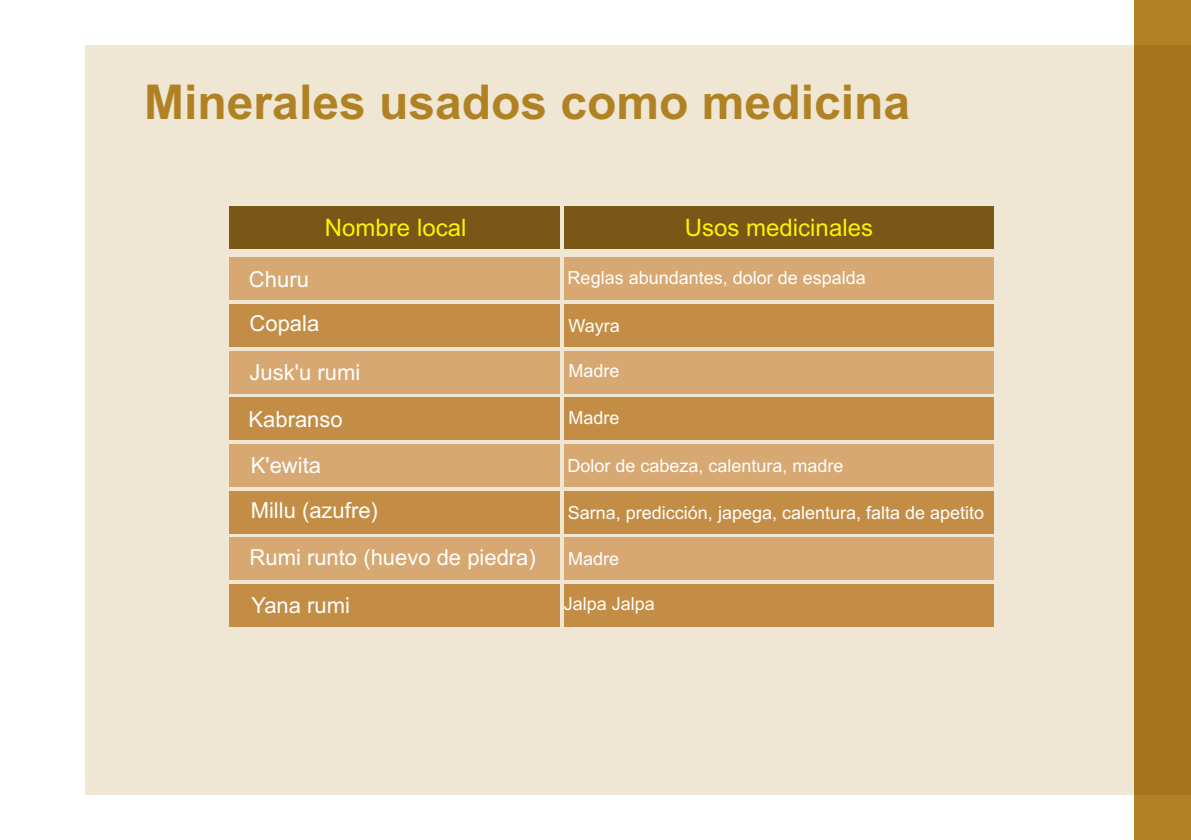
<style>
.page{position:relative;width:1191px;height:840px;background:#fff}
.page>*{position:absolute;margin:0;border:0;box-sizing:border-box;transform-origin:0 0}
.t1{font:700 48px "Arial";color:#b08224}
.t2{font:24px "Arial";color:#fff200}
.t3{font:22px/46.6px "Arial";color:#fff}
.t4{font:18px "Arial";color:#fff}
</style>
<div class="page">
<div style="left:85px;top:45px;width:1106px;height:749px;background:#efe6d3"></div>
<div style="left:1134px;top:0;width:57px;height:839px;background:linear-gradient(to right,#a6761e,#a6761e)"></div>
<div style="left:229px;top:257px;width:331px;height:43px;background:#d7a872"></div>
<div style="left:229px;top:304px;width:331px;height:42px;background:#c48d45"></div>
<div style="left:229px;top:351px;width:331px;height:42px;background:#d7a872"></div>
<div style="left:229px;top:397px;width:331px;height:43px;background:#c48d45"></div>
<div style="left:229px;top:444px;width:331px;height:42px;background:#d7a872"></div>
<div style="left:229px;top:490px;width:331px;height:43px;background:#c48d45"></div>
<div style="left:229px;top:537px;width:331px;height:42px;background:#d7a872"></div>
<div style="left:229px;top:584px;width:331px;height:42px;background:#c48d45"></div>
<div style="left:563px;top:257px;width:430px;height:43px;background:#d7a872"></div>
<div style="left:563px;top:304px;width:430px;height:42px;background:#c48d45"></div>
<div style="left:563px;top:351px;width:430px;height:42px;background:#d7a872"></div>
<div style="left:563px;top:397px;width:430px;height:43px;background:#c48d45"></div>
<div style="left:563px;top:444px;width:430px;height:42px;background:#d7a872"></div>
<div style="left:563px;top:490px;width:430px;height:43px;background:#c48d45"></div>
<div style="left:563px;top:537px;width:430px;height:42px;background:#d7a872"></div>
<div style="left:563px;top:584px;width:430px;height:42px;background:#c48d45"></div>
<div style="left:229px;top:206px;width:331px;height:43px;background:#785717"></div>
<div style="left:563px;top:206px;width:430px;height:43px;background:#785717"></div>
<h1 class="t1" style="left:144px;top:84px;width:767px">Minerales usados como medicina</h1>
<h2 class="t2" style="left:325px;top:218px;width:143px">Nombre local</h2>
<h2 class="t2" style="left:685px;top:219px;width:190px">Usos medicinales</h2>
<p class="t3" style="left:249px;top:258px;width:72px;line-height:44.6px">Churu<br>Copala</p>
<p class="t3" style="left:249px;top:351px;width:113px">Jusk'u rumi<br>Kabranso<br>K'ewita</p>
<p class="t3" style="left:250px;top:488px;width:288px">Millu (azufre)<br>Rumi runto (huevo de piedra)</p>
<p class="t3" style="left:251px;top:584px;width:100px">Yana rumi</p>
<p class="t4" style="left:567px;top:270px;width:300px">Reglas abundantes, dolor de espalda</p>
<p class="t4" style="left:568px;top:319px;width:53px">Wayra</p>
<p class="t4" style="left:568px;top:363px;width:53px">Madre</p>
<p class="t4" style="left:568px;top:410px;width:53px">Madre</p>
<p class="t4" style="left:567px;top:458px;width:278px">Dolor de cabeza, calentura, madre</p>
<p class="t4" style="left:568px;top:505px;width:418px">Sarna, predicción, japega, calentura, falta de apetito</p>
<p class="t4" style="left:568px;top:551px;width:53px">Madre</p>
<p class="t4" style="left:564px;top:596px;width:93px">Jalpa Jalpa</p>
</div>
